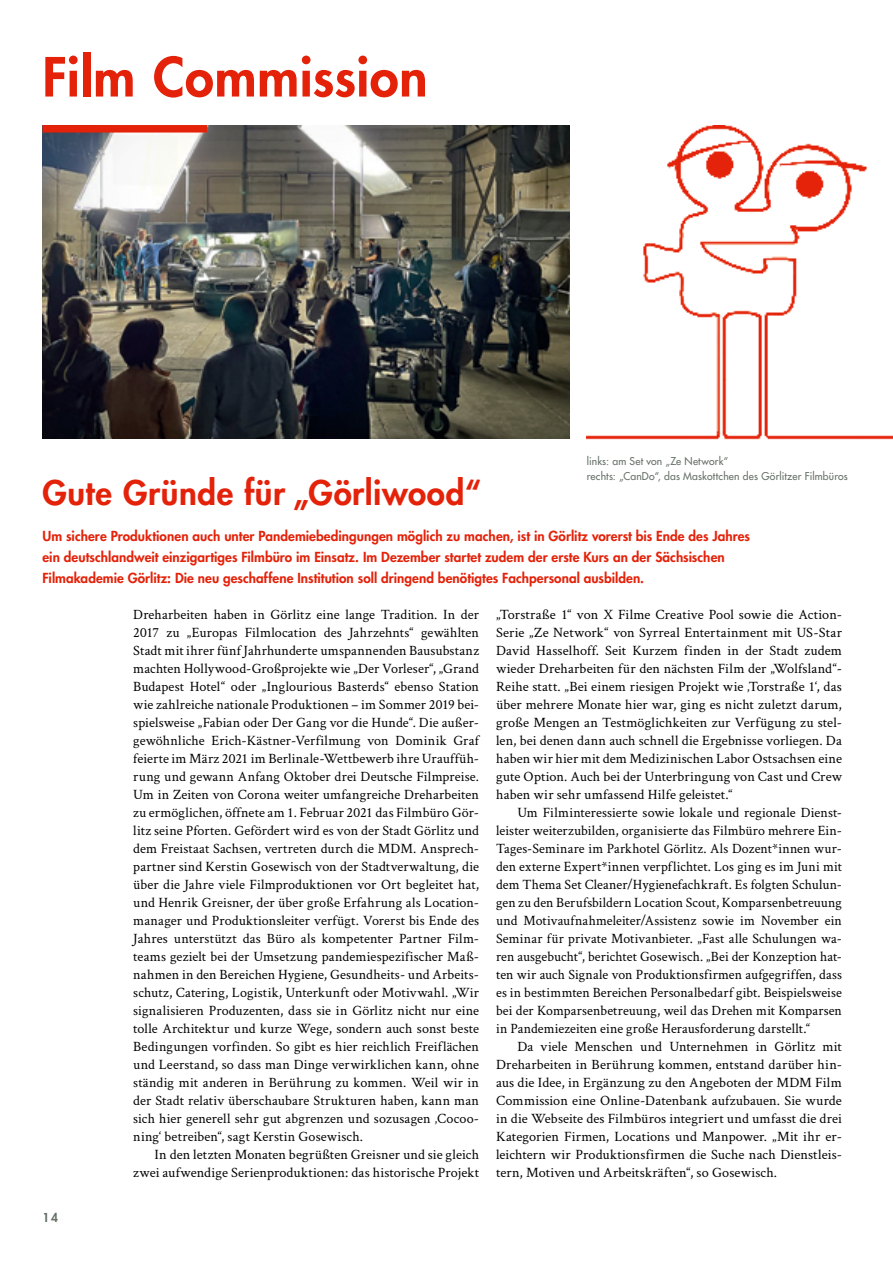
<style>
.page{position:relative;width:893px;height:1263px;background:#fff}
.page>*{position:absolute;margin:0;border:0;box-sizing:border-box;transform-origin:0 0}
.t1{font:800 52.5px "Futura Std";letter-spacing:.005em;color:#e4220a}
.t2{font:800 33px "Futura Std";letter-spacing:.015em;color:#e4220a}
.t3{font:14.25px/18px "Crimson Text";letter-spacing:.01em;color:#000;text-align:justify}
.t4{font:800 13.5px/21px "Futura Std";letter-spacing:.005em;color:#e4220a}
.t5{font:800 12px "Futura Std";color:#677168}
.t6{font:500 10.5px/15px "Futura Std";letter-spacing:.02em;color:#677168}
</style>
<div class="page">
<img style="left:43px;top:125px;width:527px;height:314px">
<img style="left:587px;top:125px;width:306px;height:315px">
<div style="left:43px;top:125px;width:164px;height:8px;background:#e4220a"></div>
<h1 class="t1" style="left:43px;top:44px;width:387px">Film Commission</h1>
<p class="t6" style="left:587px;top:454px;width:262px">links: am Set von „Ze Network“<br>rechts: „CanDo“, das Maskottchen des Görlitzer Filmbüros</p>
<h2 class="t2" style="left:43px;top:472px;width:440px">Gute Gründe für „Görliwood“</h2>
<p class="t4" style="left:43px;top:525px;width:709px">Um sichere Produktionen auch unter Pandemiebedingungen möglich zu machen, ist in Görlitz vorerst bis Ende des Jahres ein deutschlandweit einzigartiges Filmbüro im Einsatz. Im Dezember startet zudem der erste Kurs an der Sächsischen<br>Filmakademie Görlitz: Die neu geschaffene Institution soll dringend benötigtes Fachpersonal ausbilden.</p>
<p class="t3" style="left:133px;top:604px;width:347px">Dreharbeiten haben in Görlitz eine lange Tradition. In der 2017 zu „Europas Filmlocation des Jahrzehnts“ gewählten Stadt mit ihrer fünf Jahrhunderte umspannenden Bausubstanz machten Hollywood-Großprojekte wie „Der Vorleser“, „Grand Budapest Hotel“ oder „Inglourious Basterds“ ebenso Station wie zahlreiche nationale Produktionen – im Sommer 2019 bei&shy;spielsweise „Fabian oder Der Gang vor die Hunde“. Die außer&shy;gewöhnliche Erich-Kästner-Verfilmung von Dominik Graf feierte im März 2021 im Berlinale-Wettbewerb ihre Urauffüh&shy;rung und gewann Anfang Oktober drei Deutsche Filmpreise.<br>Um in Zeiten von Corona weiter umfangreiche Dreharbeiten zu ermöglichen, öffnete am 1. Februar 2021 das Filmbüro Gör&shy;litz seine Pforten. Gefördert wird es von der Stadt Görlitz und dem Freistaat Sachsen, vertreten durch die MDM. Ansprech&shy;partner sind Kerstin Gosewisch von der Stadtverwaltung, die über die Jahre viele Filmproduktionen vor Ort begleitet hat, und Henrik Greisner, der über große Erfahrung als Location&shy;manager und Produktionsleiter verfügt. Vorerst bis Ende des Jahres unterstützt das Büro als kompetenter Partner Film&shy;teams gezielt bei der Umsetzung pandemiespezifischer Maß&shy;nahmen in den Bereichen Hygiene, Gesundheits- und Arbeits&shy;schutz, Catering, Logistik, Unterkunft oder Motivwahl. „Wir signalisieren Produzenten, dass sie in Görlitz nicht nur eine tolle Architektur und kurze Wege, sondern auch sonst beste Bedingungen vorfinden. So gibt es hier reichlich Freiflächen und Leerstand, so dass man Dinge verwirklichen kann, ohne ständig mit anderen in Berührung zu kommen. Weil wir in der Stadt relativ überschaubare Strukturen haben, kann man sich hier generell sehr gut abgrenzen und sozusagen ‚Cocoo&shy;ning‘ betreiben“, sagt Kerstin Gosewisch.</p>
<p class="t3" style="left:133px;top:1144px;width:347px;text-align:right">In den letzten Monaten begrüßten Greisner und sie gleich zwei aufwendige Serienproduktionen: das historische Projekt</p>
<p class="t3" style="left:496px;top:604px;width:347px">„Torstraße 1“ von X Filme Creative Pool sowie die Action-Serie „Ze Network“ von Syrreal Entertainment mit US-Star David Hasselhoff. Seit Kurzem finden in der Stadt zudem wieder Dreharbeiten für den nächsten Film der „Wolfsland“- Reihe statt. „Bei einem riesigen Projekt wie ‚Torstraße 1‘, das über mehrere Monate hier war, ging es nicht zuletzt darum, große Mengen an Testmöglichkeiten zur Verfügung zu stel&shy;len, bei denen dann auch schnell die Ergebnisse vorliegen. Da haben wir hier mit dem Medizinischen Labor Ostsachsen eine gute Option. Auch bei der Unterbringung von Cast und Crew haben wir sehr umfassend Hilfe geleistet.“</p>
<p class="t3" style="left:496px;top:802px;width:347px;text-indent:21px">Um Filminteressierte sowie lokale und regionale Dienst&shy;leister weiterzubilden, organisierte das Filmbüro mehrere Ein-Tages-Seminare im Parkhotel Görlitz. Als Dozent*innen wur&shy;den externe Expert*innen verpflichtet. Los ging es im Juni mit dem Thema Set Cleaner/Hygienefachkraft. Es folgten Schulun&shy;gen zu den Berufsbildern Location Scout, Komparsenbetreuung und Motivaufnahmeleiter/Assistenz sowie im November ein Seminar für private Motivanbieter. „Fast alle Schulungen wa&shy;ren ausgebucht“, berichtet Gosewisch. „Bei der Konzeption hat&shy;ten wir auch Signale von Produktionsfirmen aufgegriffen, dass es in bestimmten Bereichen Personalbedarf gibt. Beispielsweise bei der Komparsenbetreuung, weil das Drehen mit Komparsen in Pandemiezeiten eine große Herausforderung darstellt.“</p>
<p class="t3" style="left:496px;top:1036px;width:347px;text-indent:21px">Da viele Menschen und Unternehmen in Görlitz mit Dreharbeiten in Berührung kommen, entstand darüber hin&shy;aus die Idee, in Ergänzung zu den Angeboten der MDM Film Commission eine Online-Datenbank aufzubauen. Sie wurde in die Webseite des Filmbüros integriert und umfasst die drei Kategorien Firmen, Locations und Manpower. „Mit ihr er&shy;leichtern wir Produktionsfirmen die Suche nach Dienstleis&shy;tern, Motiven und Arbeitskräften“, so Gosewisch.</p>
<p class="t5" style="left:43px;top:1210px;width:17px">14</p>
</div>
